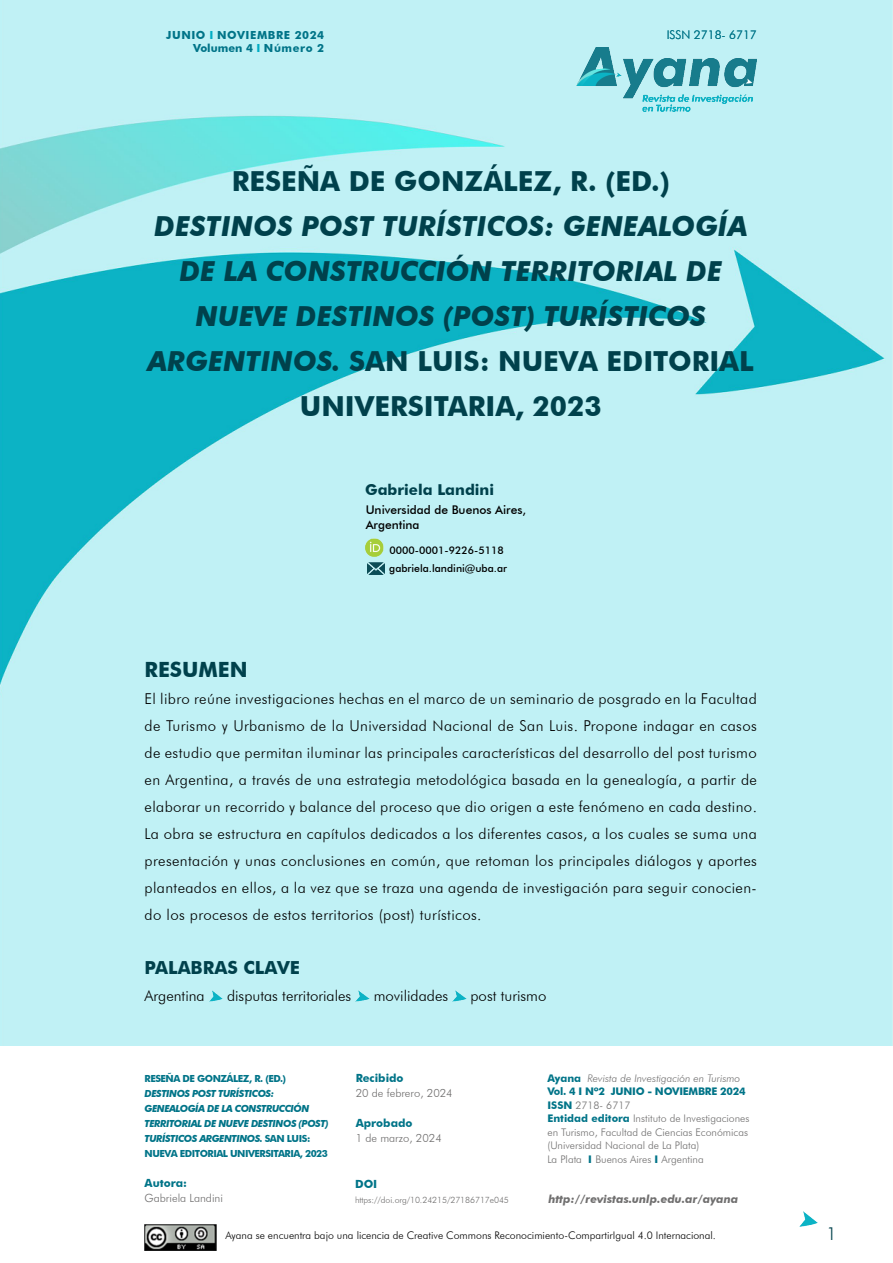
<style>
.page{position:relative;width:893px;height:1263px;background:#fff}
.page>*{position:absolute;margin:0;border:0;box-sizing:border-box;transform-origin:0 0}
.t1{font:italic 700 27.6px/45px "Futura BT";color:#00414c;text-align:center}
.t2{font:700 27.6px "Futura BT";color:#00414c}
.t3{font:700 21px "Futura BT";color:#00414c}
.t4{font:700 18px "Futura BT";color:#00414c}
.t5{font:300 18px "Futura BT";color:#00414c}
.t6{font:300 15px/27px "Futura BT";color:#000;text-align:justify}
.t7{font:700 15px "Futura BT";color:#00414c}
.t8{font:500 12px/14.4px "Futura BT";color:#000}
.t9{font:300 12px "Futura BT";color:#007488}
.t10{font:300 11.25px "Futura BT";color:#706f6f}
.t11{font:italic 700 11.25px "Futura BT";color:#706f6f}
.t12{font:700 11.25px "Futura BT";color:#007488}
.t13{font:700 11.1px/13.4px "Futura BT";letter-spacing:.05em;color:#007488;text-align:right}
.t14{font:300 10.5px/13.5px "Futura BT";color:#706f6f}
.t15{font:300 10.5px "Futura BT";color:#000}
.t16{font:500 10.5px/17.9px "Futura BT";color:#000}
.t17{font:italic 700 9.75px/15px "Futura BT";letter-spacing:-.05em;color:#007488}
.t18{font:700 9.75px "Futura BT";letter-spacing:-.05em;color:#007488}
.t19{font:300 8.7px "Futura BT";letter-spacing:-.01em;color:#706f6f}
.s1{color:#00adc4}
.s2{font-style:normal}
.s3{font-weight:700;color:#007488}
.s4{font-style:italic}
</style>
<div class="page">
<img style="left:0;top:0;width:893px;height:1046px">
<img style="left:577px;top:47px;width:180px;height:65px">
<img style="left:367px;top:563px;width:18px;height:11px">
<img style="left:366px;top:539px;width:18px;height:18px">
<img style="left:209px;top:991px;width:14px;height:10px">
<svg style="left:356px;top:991px;width:13px;height:10px"></svg>
<img style="left:452px;top:991px;width:14px;height:10px">
<p class="t13" style="left:166px;top:28px;width:160px">JUNIO <span class="s1">I</span> NOVIEMBRE 2024<br>Volumen 4 <span class="s1">I</span> Número 2</p>
<p class="t9" style="left:667px;top:28px;width:92px">ISSN 2718- 6717</p>
<h1 class="t2" style="left:232px;top:164px;width:440px">RESEÑA DE GONZÁLEZ, R. (ED.)</h1>
<h1 class="t1" style="left:148px;top:204px;width:608px">DESTINOS POST TURÍSTICOS: GENEALOGÍA DE LA CONSTRUCCIÓN TERRITORIAL DE NUEVE DESTINOS (POST) TURÍSTICOS ARGENTINOS. <span class="s2">SAN LUIS: NUEVA EDITORIAL UNIVERSITARIA, 2023</span></h1>
<p class="t7" style="left:365px;top:480px;width:131px">Gabriela Landini</p>
<p class="t8" style="left:366px;top:502px;width:162px">Universidad de Buenos Aires,<br>Argentina</p>
<p class="t16" style="left:389px;top:542px;width:119px">0000-0001-9226-5118 gabriela.landini@uba.ar</p>
<h2 class="t3" style="left:145px;top:657px;width:105px">RESUMEN</h2>
<p class="t6" style="left:145px;top:685px;width:614px">El libro reúne investigaciones hechas en el marco de un seminario de posgrado en la Facultad de Turismo y Urbanismo de la Universidad Nacional de San Luis. Propone indagar en casos de estudio que permitan iluminar las principales características del desarrollo del post turismo en Argentina, a través de una estrategia metodológica basada en la genealogía, a partir de elaborar un recorrido y balance del proceso que dio origen a este fenómeno en cada destino.<br>La obra se estructura en capítulos dedicados a los diferentes casos, a los cuales se suma una presentación y unas conclusiones en común, que retoman los principales diálogos y aportes planteados en ellos, a la vez que se traza una agenda de investigación para seguir conocien&shy;do los procesos de estos territorios (post) turísticos.</p>
<p class="t4" style="left:145px;top:957px;width:157px">PALABRAS CLAVE</p>
<p class="t6" style="left:145px;top:982px;width:62px">Argentina</p>
<p class="t6" style="left:227px;top:982px;width:126px">disputas territoriales</p>
<p class="t6" style="left:374px;top:982px;width:76px">movilidades</p>
<p class="t6" style="left:470px;top:982px;width:77px">post turismo</p>
<p class="t18" style="left:145px;top:1072px;width:143px">RESEÑA DE GONZÁLEZ, R. (ED.)</p>
<p class="t17" style="left:145px;top:1086px;width:186px">DESTINOS POST TURÍSTICOS:<br>GENEALOGÍA DE LA CONSTRUCCIÓN TERRITORIAL DE NUEVE DESTINOS (POST)<br>TURÍSTICOS ARGENTINOS. <span class="s2">SAN LUIS:<br>NUEVA EDITORIAL UNIVERSITARIA, 2023</span></p>
<p class="t12" style="left:145px;top:1176px;width:44px">Autora:</p>
<p class="t10" style="left:145px;top:1191px;width:80px">Gabriela Landini</p>
<p class="t12" style="left:356px;top:1071px;width:49px">Recibido</p>
<p class="t10" style="left:356px;top:1086px;width:99px">20 de febrero, 2024</p>
<p class="t12" style="left:356px;top:1116px;width:58px">Aprobado</p>
<p class="t10" style="left:356px;top:1131px;width:88px">1 de marzo, 2024</p>
<p class="t14" style="left:547px;top:1071px;width:204px"><span class="s3">Ayana</span> <span class="s4">Revista de Investigación en Turismo </span><span class="s3">Vol. 4 I Nº2 JUNIO - NOVIEMBRE 2024<br>ISSN</span> 2718- 6717<br><span class="s3">Entidad editora</span> Instituto de Investigaciones en Turismo, Facultad de Ciencias Económicas (Universidad Nacional de La Plata)<br>La Plata <span class="s3">I</span> Buenos Aires <span class="s3">I</span> Argentina</p>
<p class="t12" style="left:355px;top:1177px;width:24px">DOI</p>
<p class="t19" style="left:355px;top:1194px;width:155px">https://doi.org/10.24215/27186717e045</p>
<p class="t11" style="left:548px;top:1192px;width:192px">http://revistas.unlp.edu.ar/ayana</p>
<p class="t15" style="left:225px;top:1229px;width:492px">Ayana se encuentra bajo una licencia de Creative Commons Reconocimiento-CompartirIgual 4.0 Internacional.</p>
<p class="t5" style="left:826px;top:1222px;width:12px">1</p>
<p class="t5" style="left:829px;top:1222px;width:12px">1</p>
</div>
